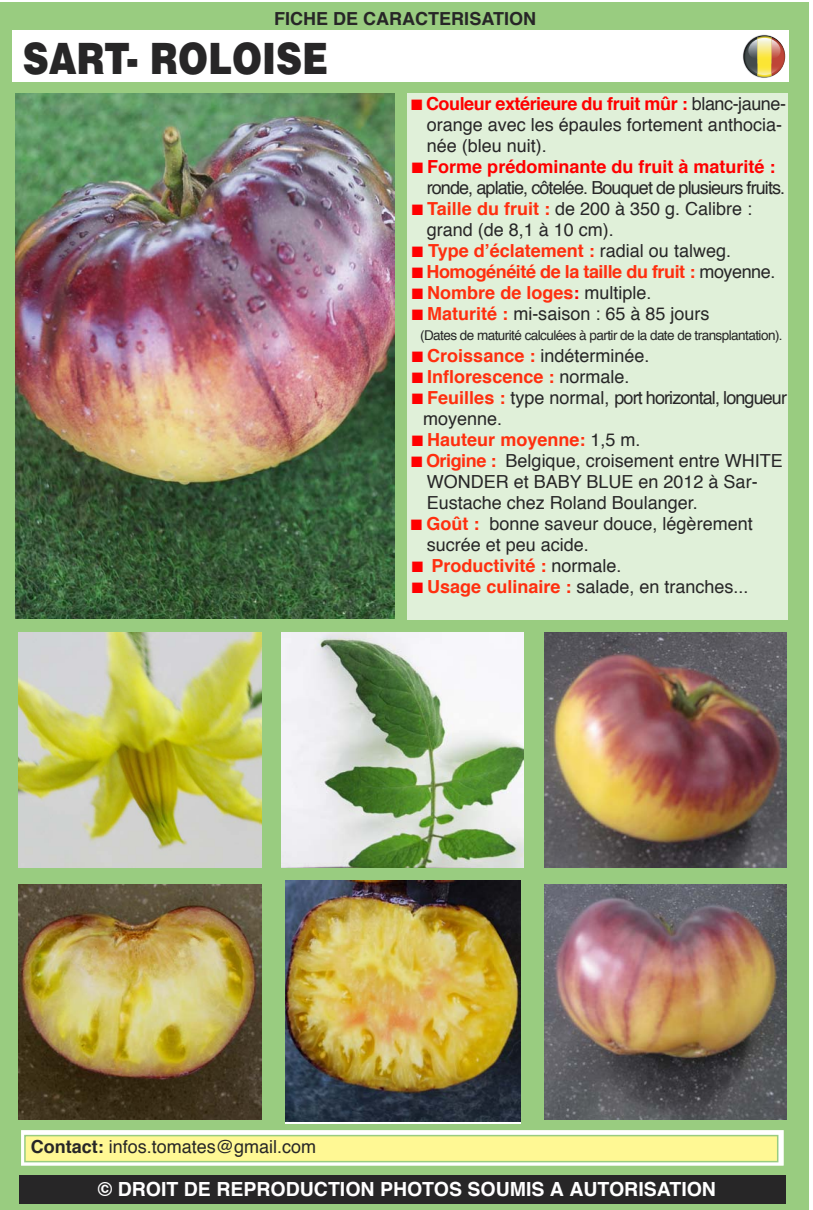
<style>
.page{position:relative;width:813px;height:1210px;background:#fff}
.page>*{position:absolute;margin:0;border:0;box-sizing:border-box;transform-origin:0 0}
.t1{font:900 43.2px "Helvetica";color:#272627;scale:.83 1}
.t2{font:700 19.5px "Helvetica";color:#fff}
.t3{font:18px/21px "Helvetica";color:#272627}
.t4{font:18px/21px "Helvetica";letter-spacing:-.05em;color:#272627}
.t5{font:700 18px "Helvetica";color:#ff2f0f}
.t6{font:700 18px "Helvetica";letter-spacing:-.025em;color:#ff2f0f}
.t7{font:700 18px "Helvetica";color:#272627}
.t8{font:13.5px "Helvetica";letter-spacing:-.04em;color:#272627}
.s1{color:#f00}
.s2{font-weight:700;color:#f00}
.s3{font-weight:700;color:#ff2f0f}
.s4{font-weight:400;color:#272627}
.s5{font-weight:700}
</style>
<div class="page">
<div style="left:0;top:3px;width:808px;height:1207px;background:#99cc80"></div>
<div style="left:12px;top:31px;width:776px;height:51px;background:#fff"></div>
<div style="left:19px;top:1175px;width:766px;height:29px;background:#272627"></div>
<img style="left:16px;top:93px;width:378px;height:526px">
<img style="left:19px;top:632px;width:242px;height:235px">
<img style="left:281px;top:632px;width:243px;height:235px">
<img style="left:19px;top:885px;width:242px;height:235px">
<img style="left:285px;top:881px;width:235px;height:240px">
<img style="left:544px;top:632px;width:242px;height:235px">
<img style="left:544px;top:885px;width:242px;height:235px">
<div style="left:742px;top:35px;width:43px;height:43px;background:#f5f6f7;border-radius:50%"></div>
<svg style="left:743px;top:35px;width:42px;height:43px"></svg>
<svg style="left:23px;top:1132px;width:759px;height:32px;background:#f4f9f1"></svg>
<div style="left:20px;top:1129px;width:765px;height:38px;border:2px solid #99cc80"></div>
<div style="left:26px;top:1136px;width:751px;height:25px;background:#fff894"></div>
<div style="left:24px;top:1135px;width:754px;height:27px;border:2px solid #99cc80"></div>
<div style="left:407px;top:93px;width:380px;height:527px;background:#e0f0d9"></div>
<p class="t7" style="left:274px;top:11px;width:263px">FICHE DE CARACTERISATION</p>
<h1 class="t1" style="left:23px;top:34px;width:370px">SART- ROLOISE</h1>
<p class="t3" style="left:427px;top:94px;width:361px;text-indent:-15px"><span class="s1">■</span> <span class="s2">Couleur extérieure du fruit mûr :</span> blanc-jaune&shy;orange avec les épaules fortement anthocia&shy;née (bleu nuit).</p>
<p class="t4" style="left:427px;top:157px;width:360px;text-indent:-15px"><span class="s1">■</span> <span class="s2">Forme prédominante du fruit à maturité : </span>ronde, aplatie, côtelée. Bouquet de plusieurs fruits.</p>
<p class="t3" style="left:427px;top:199px;width:327px;text-indent:-15px"><span class="s1">■</span> <span class="s3">Taille du fruit :</span> de 200 à 350 g. Calibre : grand (de 8,1 à 10 cm).</p>
<p class="t5" style="left:412px;top:243px;width:321px"><span class="s1">■</span> Type d’éclatement : <span class="s4">radial ou talweg.</span></p>
<p class="t6" style="left:412px;top:264px;width:365px"><span class="s1">■</span> Homogénéité de la taille du fruit : <span class="s4">moyenne.</span></p>
<p class="t5" style="left:412px;top:285px;width:241px"><span class="s1">■</span> Nombre de loges<span class="s1">:</span> <span class="s4">multiple.</span></p>
<p class="t3" style="left:412px;top:304px;width:299px"><span class="s1">■</span> <span class="s3">Maturité :</span> mi-saison : 65 à 85 jours</p>
<p class="t8" style="left:420px;top:330px;width:364px">(Dates de maturité calculées à partir de la date de transplantation).</p>
<p class="t3" style="left:412px;top:346px;width:239px"><span class="s1">■</span> <span class="s3">Croissance :</span> indéterminée.</p>
<p class="t5" style="left:412px;top:369px;width:219px"><span class="s1">■</span> Inflorescence : <span class="s4">normale.</span></p>
<p class="t4" style="left:423px;top:388px;width:365px;text-indent:-11px"><span class="s1">■</span> <span class="s3">Feuilles :</span> type normal, port horizontal, longueur moyenne.</p>
<p class="t5" style="left:412px;top:432px;width:230px"><span class="s1">■</span> Hauteur moyenne: <span class="s4">1,5 m.</span></p>
<p class="t3" style="left:427px;top:451px;width:357px;text-indent:-15px"><span class="s1">■</span> <span class="s3">Origine :</span> Belgique, croisement entre WHITE<br>WONDER et BABY BLUE en 2012 à Sar-<br>Eustache chez Roland Boulanger.</p>
<p class="t3" style="left:427px;top:514px;width:327px;text-indent:-16px"><span class="s1">■</span> <span class="s3">Goût :</span> bonne saveur douce, légèrement sucrée et peu acide.</p>
<p class="t5" style="left:412px;top:559px;width:211px"><span class="s1">■</span> Productivité : <span class="s4">normale.</span></p>
<p class="t3" style="left:412px;top:578px;width:338px"><span class="s1">■</span> <span class="s3">Usage culinaire :</span> salade, en tranches...</p>
<p class="t3" style="left:31px;top:1137px;width:287px"><span class="s5">Contact:</span> infos.tomates@gmail.com</p>
<p class="t2" style="left:98px;top:1181px;width:619px">© DROIT DE REPRODUCTION PHOTOS SOUMIS A AUTORISATION</p>
</div>
